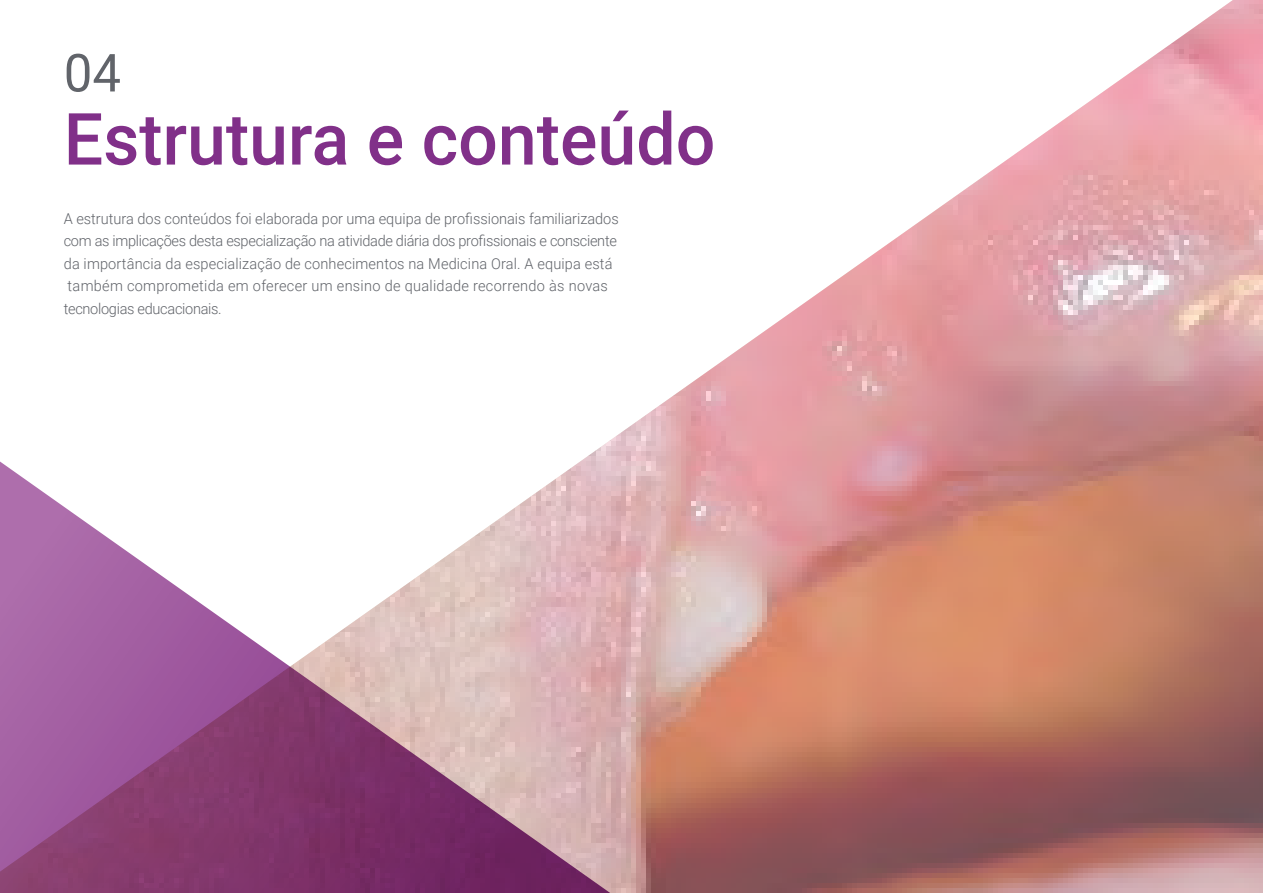
<style>
.page{position:relative;width:1263px;height:893px;background:#fff}
.page>*{position:absolute;margin:0;border:0;box-sizing:border-box;transform-origin:0 0}
.t1{font:500 72px "Roboto";color:#813089}
.t2{font:52.5px "Roboto";color:#61646a}
.t3{font:300 15px/22.5px "Roboto";color:#61646a}
</style>
<div class="page">
<img style="left:602px;top:0;width:661px;height:893px">
<svg style="left:0;top:446px;width:640px;height:447px"></svg>
<h2 class="t2" style="left:64px;top:36px;width:59px">04</h2>
<h1 class="t1" style="left:64px;top:89px;width:653px">Estrutura e conteúdo</h1>
<p class="t3" style="left:64px;top:207px;width:556px">A estrutura dos conteúdos foi elaborada por uma equipa de profissionais familiarizados com as implicações desta especialização na atividade diária dos profissionais e consciente da importância da especialização de conhecimentos na Medicina Oral. A equipa está também comprometida em oferecer um ensino de qualidade recorrendo às novas tecnologias educacionais.</p>
</div>
